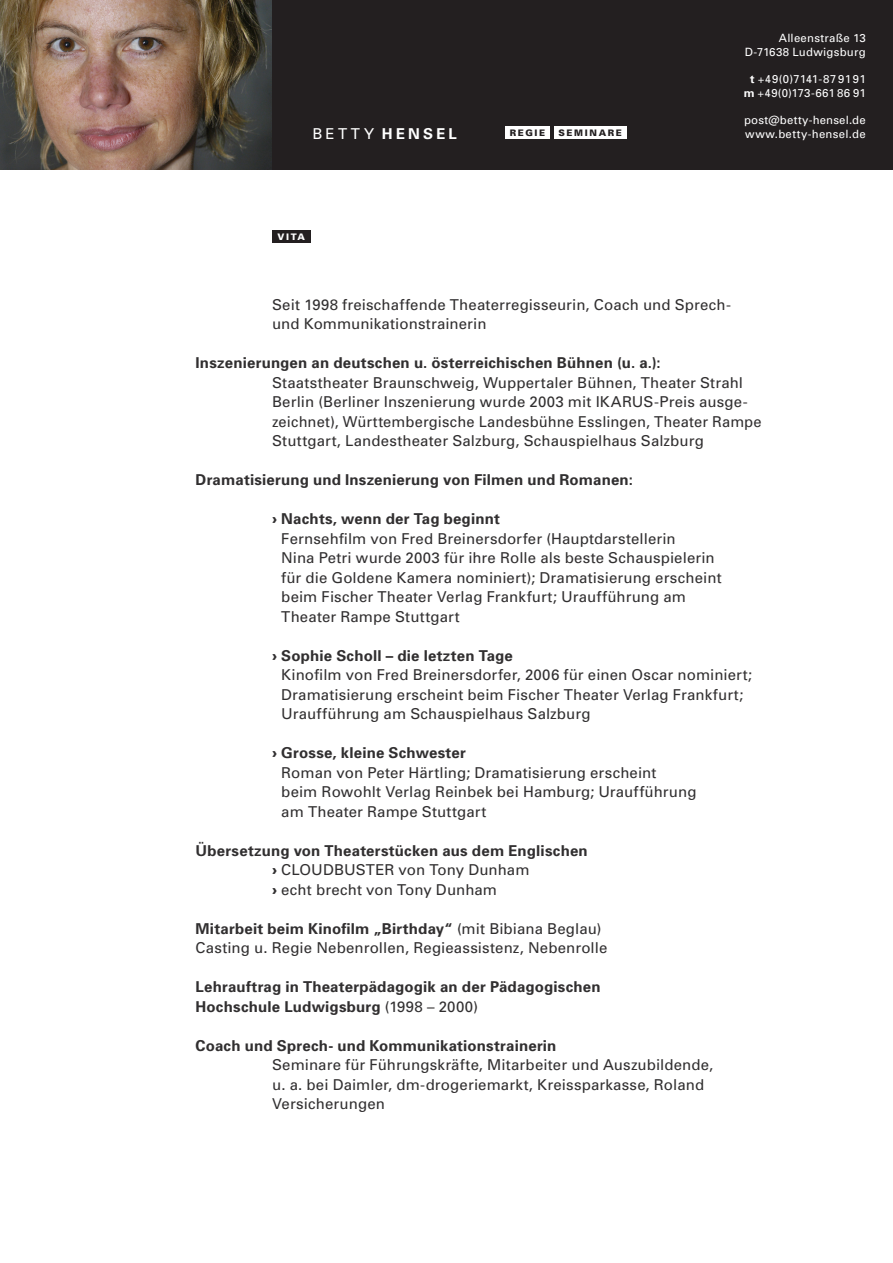
<style>
.page{position:relative;width:893px;height:1263px;background:#fff}
.page>*{position:absolute;margin:0;border:0;box-sizing:border-box;transform-origin:0 0}
.t1{font:15px/19.5px "Univers";letter-spacing:.005em;color:#312f30}
.t2{font:700 15px/19.5px "Univers";letter-spacing:.01em;color:#312f30}
.t3{font:700 15px "Univers";color:#fff}
.t4{font:11.4px/13.6px "Univers";letter-spacing:.02em;color:#fff;text-align:right}
.t5{font:900 9px "Univers";letter-spacing:.18em;color:#231f20}
.t6{font:900 9px "Univers";color:#fff}
.s1{font-weight:400}
.s2{font-weight:700}
.s3{font-weight:900}
</style>
<div class="page">
<img style="left:0;top:0;width:272px;height:170px">
<div style="left:272px;top:0;width:621px;height:170px;background:#231f20"></div>
<div style="left:505px;top:126px;width:45px;height:13px;background:#fff"></div>
<div style="left:272px;top:230px;width:39px;height:13px;background:#231f20"></div>
<div style="left:554px;top:126px;width:72px;height:13px;background:#fff"></div>
<p class="t3" style="left:312px;top:124px;width:146px"><span class="s1">betty</span> hensel</p>
<p class="t6" style="left:277px;top:232px;width:29px">VITA</p>
<p class="t5" style="left:510px;top:127px;width:37px">REGIE</p>
<p class="t5" style="left:558px;top:127px;width:65px">SEMINARE</p>
<p class="t4" style="left:745px;top:31px;width:122px">Alleenstraße 13<br>D-71638 Ludwigsburg</p>
<p class="t4" style="left:744px;top:72px;width:123px;text-align:center"><span class="s2">t</span> +49(0)7141-87 91 91 <span class="s2">m</span> +49(0)173-661 86 91</p>
<p class="t4" style="left:744px;top:113px;width:123px;text-align:left">post@betty-hensel.de www.betty-hensel.de</p>
<p class="t1" style="left:272px;top:294px;width:460px">Seit 1998 freischaffende Theaterregisseurin, Coach und Sprech&shy;und Kommunikationstrainerin</p>
<p class="t2" style="left:196px;top:353px;width:466px">Inszenierungen an deutschen u. österreichischen Bühnen (u. a.):</p>
<p class="t1" style="left:272px;top:372px;width:491px">Staatstheater Braunschweig, Wuppertaler Bühnen, Theater Strahl Berlin (Berliner Inszenierung wurde 2003 mit IKARUS-Preis ausge&shy;zeichnet), Württembergische Landesbühne Esslingen, Theater Rampe Stuttgart, Landestheater Salzburg, Schauspielhaus Salzburg</p>
<p class="t2" style="left:196px;top:470px;width:439px">Dramatisierung und Inszenierung von Filmen und Romanen:</p>
<p class="t1" style="left:281px;top:509px;width:442px;text-indent:-9px"><span class="s3">›</span> <span class="s2">Nachts, wenn der Tag beginnt<br></span>Fernsehfilm von Fred Breinersdorfer (Hauptdarstellerin<br>Nina Petri wurde 2003 für ihre Rolle als beste Schauspielerin für die Goldene Kamera nominiert); Dramatisierung erscheint beim Fischer Theater Verlag Frankfurt; Uraufführung am Theater Rampe Stuttgart</p>
<p class="t1" style="left:281px;top:645px;width:472px;text-indent:-9px"><span class="s3">›</span> <span class="s2">Sophie Scholl – die letzten Tage<br></span>Kinofilm von Fred Breinersdorfer, 2006 für einen Oscar nominiert; Dramatisierung erscheint beim Fischer Theater Verlag Frankfurt; Uraufführung am Schauspielhaus Salzburg</p>
<p class="t1" style="left:281px;top:743px;width:417px;text-indent:-9px"><span class="s3">›</span> <span class="s2">Grosse, kleine Schwester<br></span>Roman von Peter Härtling; Dramatisierung erscheint<br>beim Rowohlt Verlag Reinbek bei Hamburg; Uraufführung am Theater Rampe Stuttgart</p>
<p class="t1" style="left:272px;top:840px;width:317px;text-indent:-76px"><span class="s2">Übersetzung von Theaterstücken aus dem Englischen </span><span class="s3">›</span> CLOUDBUSTER von Tony Dunham<br><span class="s3">›</span> echt brecht von Tony Dunham</p>
<p class="t1" style="left:196px;top:918px;width:413px"><span class="s2">Mitarbeit beim Kinofilm „Birthday“</span> (mit Bibiana Beglau)<br>Casting u. Regie Nebenrollen, Regieassistenz, Nebenrolle</p>
<p class="t2" style="left:196px;top:977px;width:407px">Lehrauftrag in Theaterpädagogik an der Pädagogischen<br>Hochschule Ludwigsburg <span class="s1">(1998 – 2000)</span></p>
<p class="t2" style="left:196px;top:1035px;width:362px">Coach und Sprech- und Kommunikationstrainerin</p>
<p class="t1" style="left:272px;top:1055px;width:443px">Seminare für Führungskräfte, Mitarbeiter und Auszubildende, u. a. bei Daimler, dm-drogeriemarkt, Kreissparkasse, Roland<br>Versicherungen</p>
</div>
